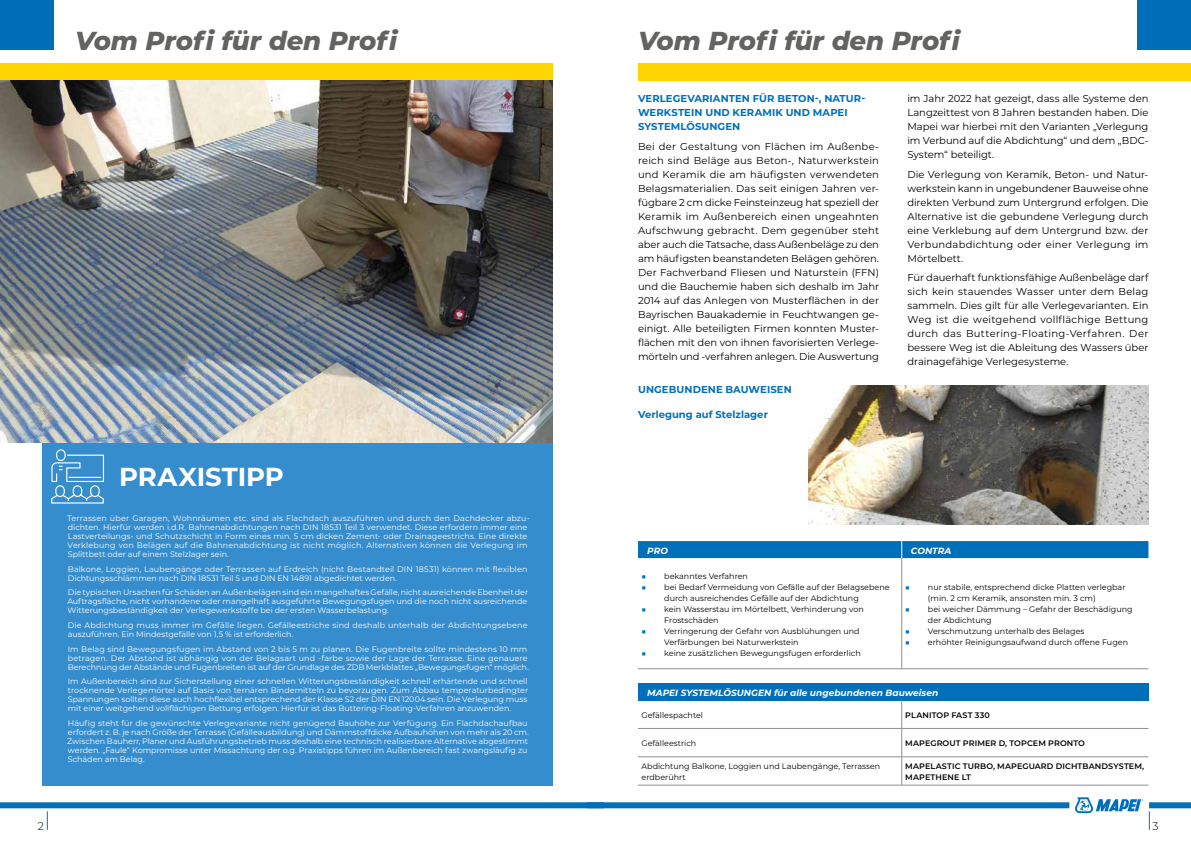
<style>
.page{position:relative;width:1191px;height:842px;background:#fff}
.page>*{position:absolute;margin:0;border:0;box-sizing:border-box;transform-origin:0 0}
.t1{font:italic 800 26px "Montserrat";letter-spacing:-.005em;color:#636362}
.t2{font:700 26px "Montserrat";letter-spacing:-.005em;color:#fff}
.t3{font:300 11px "Montserrat";color:#000}
.t4{font:10px/14px "Montserrat";color:#000;text-align:justify}
.t5{font:700 10px/14px "Montserrat";letter-spacing:.01em;color:#006fb9}
.t6{font:italic 700 9px "Montserrat";color:#fff}
.t7{font:8px/9px "Montserrat";letter-spacing:.005em;color:#fff}
.t8{font:8px/11px "Montserrat";color:#000}
.t9{font:600 8px/11px "Montserrat";letter-spacing:.015em;color:#000}
.s1{font-weight:900;color:#006fb9}
</style>
<div class="page">
<div style="left:587px;top:802px;width:482px;height:6px;background:#006fb9"></div>
<div style="left:1149px;top:802px;width:42px;height:6px;background:#006fb9"></div>
<svg style="left:1075px;top:797px;width:68px;height:16px"></svg>
<svg style="left:1149px;top:811px;width:1px;height:19px"></svg>
<div style="left:638px;top:64px;width:553px;height:17px;background:#ffd500"></div>
<div style="left:1137px;top:0;width:54px;height:50px;background:#006fb9"></div>
<div style="left:0;top:802px;width:604px;height:6px;background:#006fb9"></div>
<svg style="left:47px;top:811px;width:1px;height:19px"></svg>
<div style="left:0;top:64px;width:553px;height:17px;background:#ffd500"></div>
<div style="left:0;top:0;width:54px;height:50px;background:#006fb9"></div>
<div style="left:638px;top:541px;width:510px;height:17px;background:#006fb9"></div>
<hr style="left:901px;top:558px;width:1px;height:111px;background:#8c9091">
<hr style="left:638px;top:669px;width:263px;height:1px;background:#8c9091">
<hr style="left:901px;top:669px;width:247px;height:1px;background:#8c9091">
<div style="left:638px;top:683px;width:510px;height:17px;background:#006fb9"></div>
<svg style="left:901px;top:700px;width:1px;height:85px"></svg>
<hr style="left:638px;top:728px;width:263px;height:1px;background:#8c9091">
<hr style="left:901px;top:728px;width:247px;height:1px;background:#8c9091">
<hr style="left:638px;top:757px;width:263px;height:1px;background:#8c9091">
<hr style="left:901px;top:757px;width:247px;height:1px;background:#8c9091">
<hr style="left:638px;top:785px;width:263px;height:1px;background:#8c9091">
<hr style="left:901px;top:785px;width:247px;height:1px;background:#8c9091">
<img style="left:809px;top:386px;width:339px;height:138px">
<img style="left:0;top:81px;width:553px;height:362px">
<div style="left:43px;top:490px;width:510px;height:295px;background:#358dcd"></div>
<div style="left:111px;top:443px;width:442px;height:60px;background:#358dcd"></div>
<div style="left:43px;top:443px;width:71px;height:72px;background:#358dcd"></div>
<svg style="left:51px;top:449px;width:53px;height:55px"></svg>
<h1 class="t1" style="left:75px;top:22px;width:325px">Vom Profi für den Profi</h1>
<h2 class="t3" style="left:38px;top:818px;width:8px">2</h2>
<h1 class="t2" style="left:119px;top:458px;width:166px">PRAXISTIPP</h1>
<p class="t7" style="left:67px;top:513px;width:463px">Terrassen über Garagen, Wohnräumen etc. sind als Flachdach auszuführen und durch den Dachdecker abzu&shy;dichten. Hierfür werden i.d.R. Bahnenabdichtungen nach DIN 18531 Teil 3 verwendet. Diese erfordern immer eine Lastverteilungs- und Schutzschicht in Form eines min. 5 cm dicken Zement- oder Drainageestrichs. Eine direkte Verklebung von Belägen auf die Bahnenabdichtung ist nicht möglich. Alternativen können die Verlegung im Splittbett oder auf einem Stelzlager sein.</p>
<p class="t7" style="left:68px;top:564px;width:461px">Balkone, Loggien, Laubengänge oder Terrassen auf Erdreich (nicht Bestandteil DIN 18531) können mit flexiblen<br>Dichtungsschlämmen nach DIN 18531 Teil 5 und DIN EN 14891 abgedichtet werden.</p>
<p class="t7" style="left:67px;top:588px;width:462px;text-align:justify">Die typischen Ursachen für Schäden an Außenbelägen sind ein mangelhaftes Gefälle, nicht ausreichende Ebenheit der Auftragsfläche, nicht vorhandene oder mangelhaft ausgeführte Bewegungsfugen und die noch nicht ausreichende Witterungsbeständigkeit der Verlegewerkstoffe bei der ersten Wasserbelastung.</p>
<p class="t7" style="left:68px;top:620px;width:461px">Die Abdichtung muss immer im Gefälle liegen. Gefälleestriche sind deshalb unterhalb der Abdichtungsebene auszuführen. Ein Mindestgefälle von 1,5 % ist erforderlich.</p>
<p class="t7" style="left:68px;top:644px;width:462px">Im Belag sind Bewegungsfugen im Abstand von 2 bis 5 m zu planen. Die Fugenbreite sollte mindestens 10 mm betragen. Der Abstand ist abhängig von der Belagsart und -farbe sowie der Lage der Terrasse. Eine genauere<br>Berechnung der Abstände und Fugenbreiten ist auf der Grundlage des ZDB Merkblattes „Bewegungsfugen“ möglich.</p>
<p class="t7" style="left:68px;top:677px;width:462px;text-align:justify">Im Außenbereich sind zur Sicherstellung einer schnellen Witterungsbeständigkeit schnell erhärtende und schnell trocknende Verlegemörtel auf Basis von ternären Bindemitteln zu bevorzugen. Zum Abbau temperaturbedingter Spannungen sollten diese auch hochflexibel entsprechend der Klasse S2 der DIN EN 12004 sein. Die Verlegung muss mit einer weitgehend vollflächigen Bettung erfolgen. Hierfür ist das Buttering-Floating-Verfahren anzuwenden.</p>
<p class="t7" style="left:67px;top:718px;width:463px">Häufig steht für die gewünschte Verlegevariante nicht genügend Bauhöhe zur Verfügung. Ein Flachdachaufbau erfordert z. B. je nach Größe der Terrasse (Gefälleausbildung) und Dämmstoffdicke Aufbauhöhen von mehr als 20 cm.<br>Zwischen Bauherr, Planer und Ausführungsbetrieb muss deshalb eine technisch realisierbare Alternative abgestimmt werden. „Faule“ Kompromisse unter Missachtung der o.g. Praxistipps führen im Außenbereich fast zwangsläufig zu Schäden am Belag.</p>
<h1 class="t1" style="left:638px;top:22px;width:325px">Vom Profi für den Profi</h1>
<p class="t5" style="left:638px;top:91px;width:228px">VERLEGEVARIANTEN FÜR BETON-, NATUR-<br>WERKSTEIN UND KERAMIK UND MAPEI<br>SYSTEMLÖSUNGEN</p>
<p class="t4" style="left:638px;top:139px;width:242px;text-align:left">Bei der Gestaltung von Flächen im Außenbe&shy;reich sind Beläge aus Beton-, Naturwerkstein und Keramik die am häufigsten verwendeten Belagsmaterialien. Das seit einigen Jahren ver&shy;fügbare 2 cm dicke Feinsteinzeug hat speziell der Keramik im Außenbereich einen ungeahnten Aufschwung gebracht. Dem gegenüber steht aber auch die Tatsache, dass Außenbeläge zu den am häufigsten beanstandeten Belägen gehören.<br>Der Fachverband Fliesen und Naturstein (FFN) und die Bauchemie haben sich deshalb im Jahr 2014 auf das Anlegen von Musterflächen in der Bayrischen Bauakademie in Feuchtwangen ge&shy;einigt. Alle beteiligten Firmen konnten Muster&shy;flächen mit den von ihnen favorisierten Verlege&shy;mörteln und -verfahren anlegen. Die Auswertung</p>
<p class="t5" style="left:638px;top:382px;width:155px">UNGEBUNDENE BAUWEISEN</p>
<p class="t5" style="left:638px;top:407px;width:131px">Verlegung auf Stelzlager</p>
<p class="t4" style="left:907px;top:91px;width:242px">im Jahr 2022 hat gezeigt, dass alle Systeme den Langzeittest von 8 Jahren bestanden haben. Die Mapei war hierbei mit den Varianten „Verlegung im Verbund auf die Abdichtung“ und dem „BDC-System“ beteiligt.</p>
<p class="t4" style="left:907px;top:167px;width:242px;text-align:left">Die Verlegung von Keramik, Beton- und Natur&shy;werkstein kann in ungebundener Bauweise ohne direkten Verbund zum Untergrund erfolgen. Die Alternative ist die gebundene Verlegung durch eine Verklebung auf dem Untergrund bzw. der Verbundabdichtung oder einer Verlegung im Mörtelbett.</p>
<p class="t4" style="left:907px;top:270px;width:242px">Für dauerhaft funktionsfähige Außenbeläge darf sich kein stauendes Wasser unter dem Belag sammeln. Dies gilt für alle Verlegevarianten. Ein Weg ist die weitgehend vollflächige Bettung durch das Buttering-Floating-Verfahren. Der bessere Weg ist die Ableitung des Wassers über drainagefähige Verlegesysteme.</p>
<p class="t6" style="left:647px;top:544px;width:22px">PRO</p>
<p class="t6" style="left:911px;top:544px;width:42px">CONTRA</p>
<p class="t8" style="left:641px;top:570px;width:108px"><span class="s1">■</span> bekanntes Verfahren</p>
<p class="t8" style="left:664px;top:581px;width:227px;text-indent:-23px"><span class="s1">■</span> bei Bedarf Vermeidung von Gefälle auf der Belagsebene durch ausreichendes Gefälle auf der Abdichtung</p>
<p class="t8" style="left:664px;top:603px;width:201px;text-indent:-23px"><span class="s1">■</span> kein Wasserstau im Mörtelbett, Verhinderung von<br>Frostschäden</p>
<p class="t8" style="left:664px;top:625px;width:197px;text-indent:-23px"><span class="s1">■</span> Verringerung der Gefahr von Ausblühungen und<br>Verfärbungen bei Naturwerkstein</p>
<p class="t8" style="left:641px;top:647px;width:221px"><span class="s1">■</span> keine zusätzlichen Bewegungsfugen erforderlich</p>
<p class="t8" style="left:928px;top:581px;width:199px;text-indent:-23px"><span class="s1">■</span> nur stabile, entsprechend dicke Platten verlegbar (min. 2 cm Keramik, ansonsten min. 3 cm)</p>
<p class="t8" style="left:928px;top:603px;width:206px;text-indent:-23px"><span class="s1">■</span> bei weicher Dämmung – Gefahr der Beschädigung der Abdichtung</p>
<p class="t8" style="left:905px;top:625px;width:181px"><span class="s1">■</span> Verschmutzung unterhalb des Belages</p>
<p class="t8" style="left:905px;top:636px;width:224px"><span class="s1">■</span> erhöhter Reinigungsaufwand durch offene Fugen</p>
<p class="t6" style="left:647px;top:686px;width:292px">MAPEI SYSTEMLÖSUNGEN für alle ungebundenen Bauweisen</p>
<p class="t8" style="left:641px;top:709px;width:63px">Gefällespachtel</p>
<p class="t9" style="left:905px;top:709px;width:86px">PLANITOP FAST 330</p>
<p class="t8" style="left:641px;top:738px;width:56px">Gefälleestrich</p>
<p class="t9" style="left:905px;top:738px;width:181px">MAPEGROUT PRIMER D, TOPCEM PRONTO</p>
<p class="t8" style="left:641px;top:761px;width:240px">Abdichtung Balkone, Loggien und Laubengänge, Terrassen erdberührt</p>
<p class="t9" style="left:905px;top:761px;width:240px">MAPELASTIC TURBO, MAPEGUARD DICHTBANDSYSTEM,<br>MAPETHENE LT</p>
<h2 class="t3" style="left:1152px;top:818px;width:8px">3</h2>
</div>
